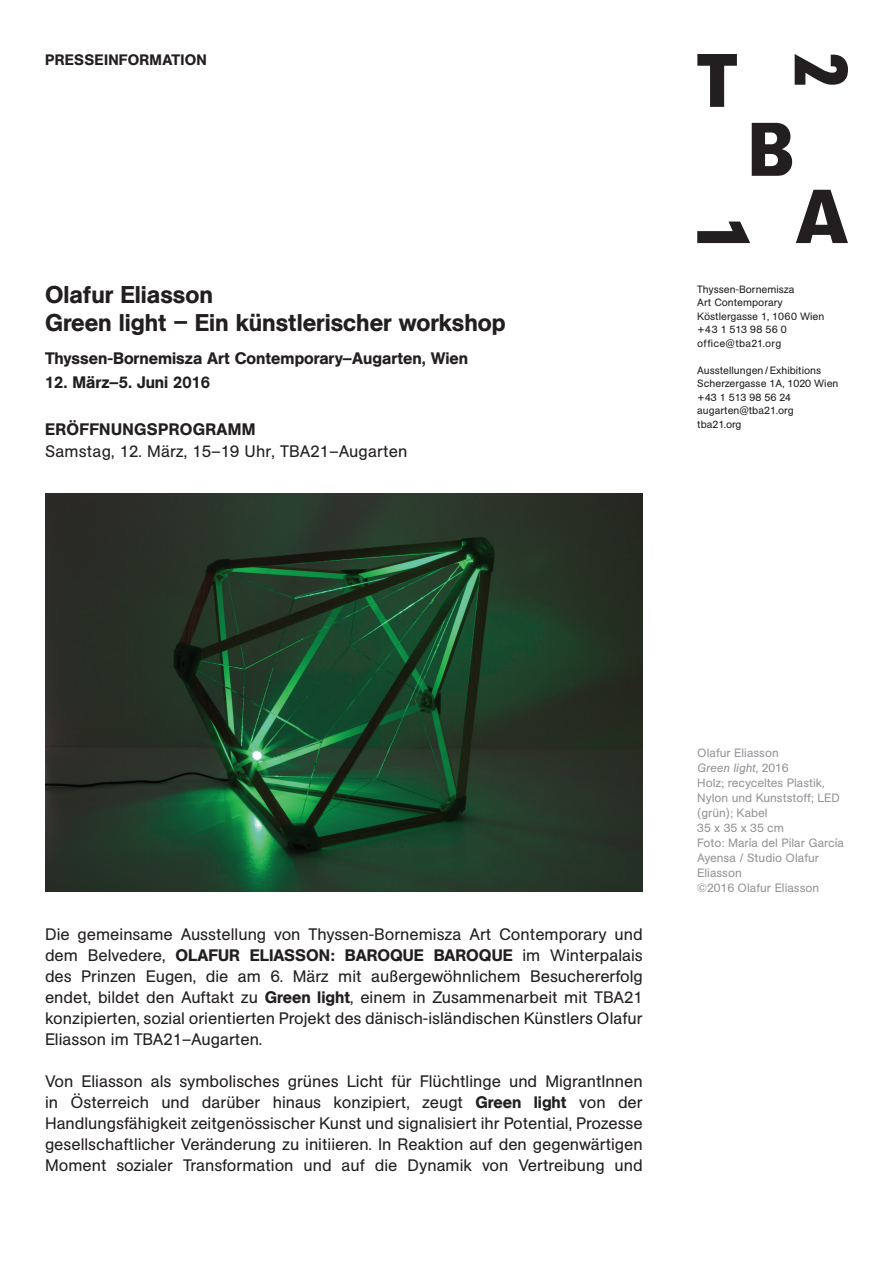
<style>
.page{position:relative;width:893px;height:1263px;background:#fff}
.page>*{position:absolute;margin:0;border:0;box-sizing:border-box;transform-origin:0 0}
.t1{font:500 24px/28.5px "AG Book Pro";color:#231f20}
.t2{font:16.5px/21px "AG Book Pro";color:#231f20;text-align:justify}
.t3{font:500 16.5px "AG Book Pro";color:#231f20}
.t4{font:500 16.5px "AG Book Pro";letter-spacing:.02em;color:#231f20}
.t5{font:500 15px "AG Book Pro";letter-spacing:.02em;color:#231f20}
.t6{font:12px/15px "AG Book Pro";color:#939598}
.t7{font:10.5px/13.5px "AG Book Pro";color:#231f20}
.s1{font-weight:500}
.s2{font-style:italic}
</style>
<div class="page">
<svg style="left:697px;top:54px;width:40px;height:53px"></svg>
<svg style="left:752px;top:123px;width:40px;height:53px"></svg>
<svg style="left:796px;top:190px;width:52px;height:53px"></svg>
<svg style="left:795px;top:54px;width:53px;height:31px"></svg>
<svg style="left:697px;top:222px;width:53px;height:21px"></svg>
<img style="left:45px;top:493px;width:598px;height:399px">
<p class="t5" style="left:45px;top:50px;width:162px">PRESS EINFORMATION</p>
<h1 class="t1" style="left:45px;top:280px;width:462px">Olafur Eliasson<br>Green light – Ein künstlerischer workshop</h1>
<p class="t3" style="left:45px;top:348px;width:425px">Thyssen-Bornemisza Art Contemporary–Augarten, Wien</p>
<p class="t3" style="left:45px;top:372px;width:167px">12. März–5. Juni 2016</p>
<p class="t4" style="left:45px;top:418px;width:186px">Eröffnungsprogramm</p>
<p class="t2" style="left:45px;top:441px;width:364px">Samstag, 12. März, 15–19 Uhr, TBA21–Augarten</p>
<p class="t7" style="left:697px;top:282px;width:129px">Thyssen-Bornemisza<br>Art Contemporary<br>Köstlergasse 1, 1060 Wien +43 1 513 98 56 0 office@tba21.org</p>
<p class="t7" style="left:697px;top:363px;width:143px">Ausstellungen/Exhibitions<br>Scherzergasse 1A, 1020 Wien +43 1 513 98 56 24 augarten@tba21.org tba21.org</p>
<p class="t2" style="left:45px;top:924px;width:599px">Die gemeinsame Ausstellung von Thyssen-Bornemisza Art Contemporary und dem Belvedere, <span class="s1">OLAFUR</span></p>
<p class="t2" style="left:45px;top:945px;width:599px;text-indent:205px"><span class="s1">ELIASSON: BAROQUE BAROQUE</span> im Winterpalais des Prinzen Eugen, die am 6. März mit außergewöhnlichem Besuchererfolg endet, bildet den Auftakt zu <span class="s1">Green light</span>, einem in Zusammenarbeit mit TBA21 konzipierten, sozial orientierten Projekt des dänisch-isländischen Künstlers Olafur Eliasson im TBA21–Augarten.</p>
<p class="t2" style="left:45px;top:1071px;width:599px">Von Eliasson als symbolisches grünes Licht für Flüchtlinge und MigrantInnen in Österreich und darüber hinaus konzipiert, zeugt <span class="s1">Green light</span> von der Handlungsfähigkeit zeitgenössischer Kunst und signalisiert ihr Potential, Prozesse gesellschaftlicher Veränderung zu initiieren. In Reaktion auf den gegenwärtigen Moment sozialer Transformation und auf die Dynamik von Vertreibung und</p>
<p class="t6" style="left:697px;top:745px;width:148px">Olafur Eliasson<br><span class="s2">Green light</span>, 2016<br>Holz; recyceltes Plastik,<br>Nylon und Kunststoff; LED (grün); Kabel<br>35 x 35 x 35 cm<br>Foto: María del Pilar García<br>Ayensa / Studio Olafur<br>Eliasson<br>©2016 Olafur Eliasson</p>
</div>
